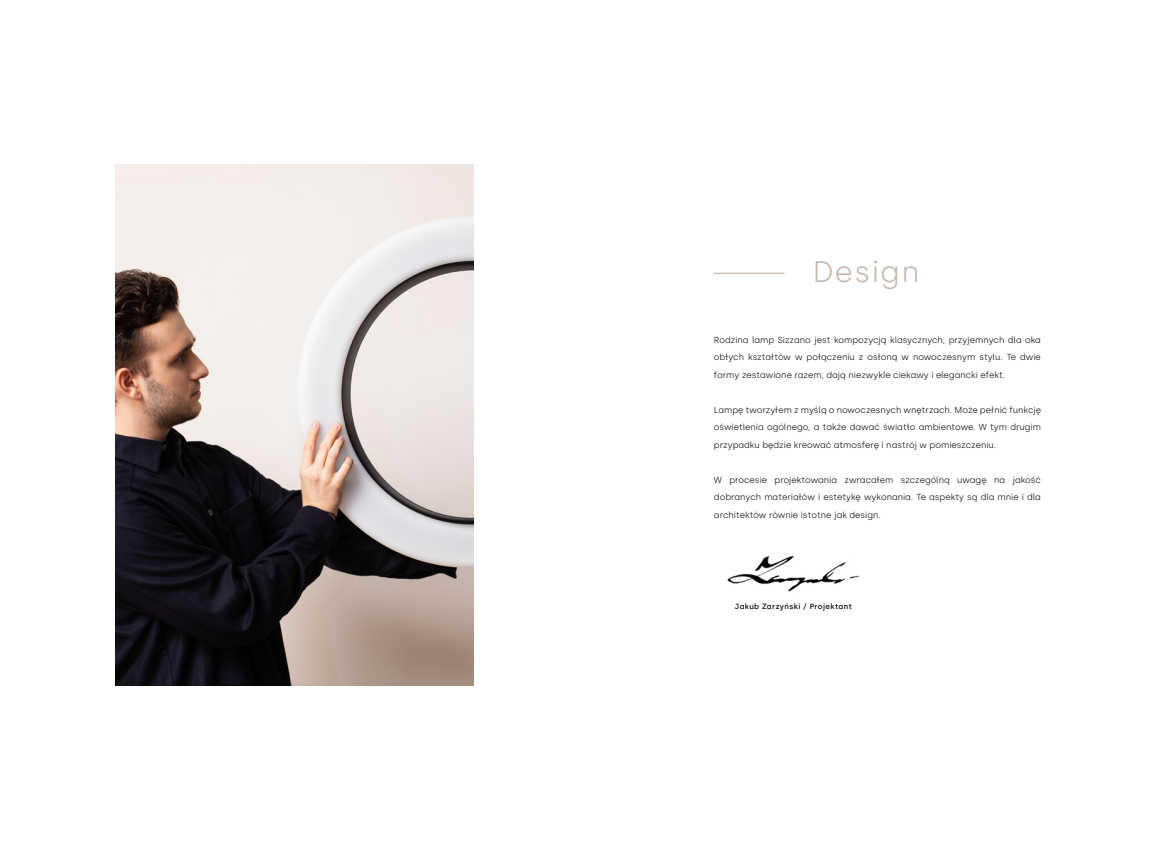
<style>
.page{position:relative;width:1170px;height:851px;background:#fff}
.page>*{position:absolute;margin:0;border:0;box-sizing:border-box;transform-origin:0 0}
.t1{font:300 29.62px "Silka";letter-spacing:.05em;color:#c4b9ae}
.t2{font:300 8.75px/17.5px "Silka";color:#000;text-align:justify}
.t3{font:500 7.5px "Silka";letter-spacing:.05em;color:#000}
</style>
<div class="page">
<hr style="left:713px;top:272px;width:71px;height:2px;background:#c4b9ae">
<img style="left:115px;top:164px;width:358px;height:521px">
<img style="left:727px;top:555px;width:132px;height:37px">
<h1 class="t1" style="left:812px;top:254px;width:109px">Design</h1>
<p class="t2" style="left:714px;top:331px;width:328px">Rodzina lamp Sizzano jest kompozycją klasycznych, przyjemnych dla oka obłych kształtów w połączeniu z osłoną w nowoczesnym stylu. Te dwie formy zestawione razem, dają niezwykle ciekawy i elegancki efekt.</p>
<p class="t2" style="left:714px;top:401px;width:328px">Lampę tworzyłem z myślą o nowoczesnych wnętrzach. Może pełnić funkcję oświetlenia ogólnego, a także dawać światło ambientowe. W tym drugim przypadku będzie kreować atmosferę i nastrój w pomieszczeniu.</p>
<p class="t2" style="left:714px;top:471px;width:328px">W procesie projektowania zwracałem szczególną uwagę na jakość dobranych materiałów i estetykę wykonania. Te aspekty są dla mnie i dla architektów równie istotne jak design.</p>
<p class="t3" style="left:735px;top:601px;width:118px">Jakub Zarzyński / Projektant</p>
</div>
